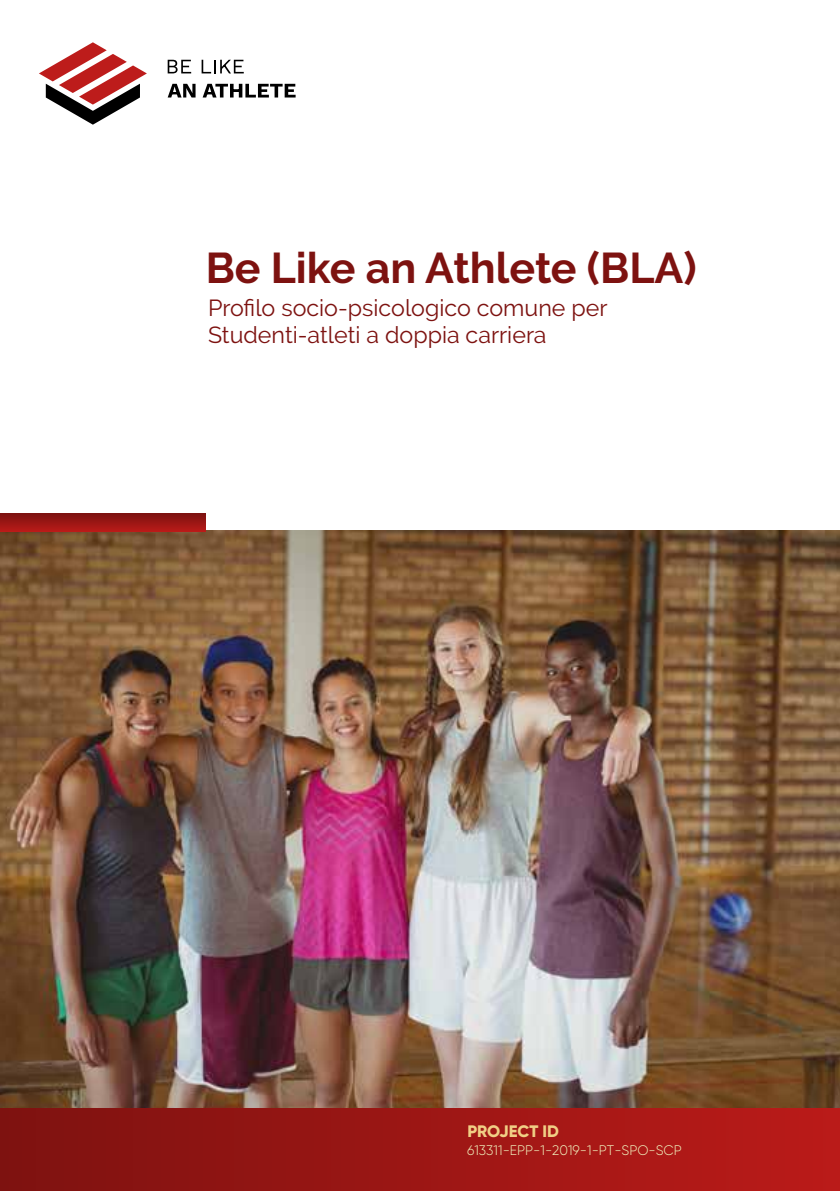
<style>
.page{position:relative;width:840px;height:1191px;background:#fff}
.page>*{position:absolute;margin:0;border:0;box-sizing:border-box;transform-origin:0 0}
.t1{font:700 42.8px "Raleway";color:#7d1210}
.t2{font:23.2px/27.8px "Raleway";color:#7d1210}
.t3{font:800 16.6px "Gilroy";letter-spacing:-.005em;color:#f0cf85}
.t4{font:300 13.8px "Gilroy";color:#f0f3be}
</style>
<div class="page">
<div style="left:0;top:1105px;width:839px;height:86px;background:linear-gradient(to right,#7e1412,#b91c19)"></div>
<img style="left:0;top:530px;width:839px;height:577px">
<svg style="left:39px;top:42px;width:108px;height:83px"></svg>
<svg style="left:167px;top:60px;width:24px;height:13px"></svg>
<svg style="left:201px;top:60px;width:42px;height:13px"></svg>
<svg style="left:168px;top:84px;width:27px;height:13px"></svg>
<svg style="left:202px;top:84px;width:93px;height:13px"></svg>
<svg style="left:0;top:514px;width:205px;height:18px;background:#9c1614"></svg>
<h1 class="t1" style="left:205px;top:243px;width:492px">Be Like an Athlete (BLA)</h1>
<p class="t2" style="left:208px;top:293px;width:401px">Profilo socio-psicologico comune per<br>Studenti-atleti a doppia carriera</p>
<p class="t3" style="left:467px;top:1120px;width:93px">PROJECT ID</p>
<p class="t4" style="left:467px;top:1142px;width:216px">613311-EPP-1-2019-1-PT-SPO-SCP</p>
</div>
